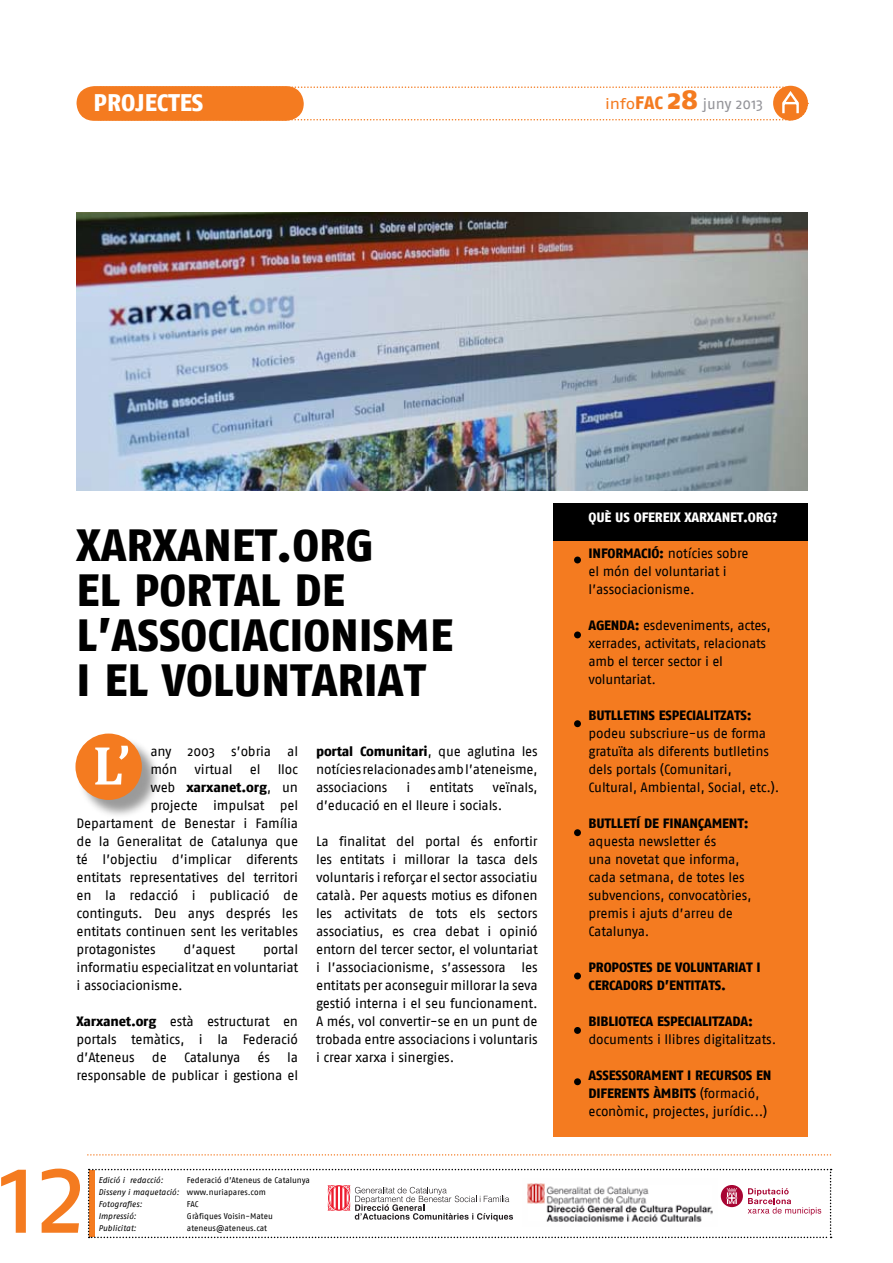
<style>
.page{position:relative;width:893px;height:1263px;background:#fff}
.page>*{position:absolute;margin:0;border:0;box-sizing:border-box;transform-origin:0 0}
.t1{font:112.5px "Fago No";color:#f47b20}
.t2{font:700 55.5px "Cambria";color:#fff}
.t3{font:800 45px/45px "Fago No";color:#000}
.t4{font:800 24px "Fago No";color:#fff}
.t5{font:15px "Fago No";letter-spacing:-.005em;color:#949499}
.t6{font:13.5px/18px "Fago No";letter-spacing:-.015em;color:#000}
.t7{font:800 13.5px/18px "Fago No";letter-spacing:-.01em;color:#000}
.t8{font:800 13.5px "Fago No";letter-spacing:-.01em;color:#fff}
.t9{font:8.25px/12px "Fago No";color:#000}
.t10{font:italic 8.25px "Fago No";color:#000}
.s1{font-family:"Fago Ex Tf";color:#f47b20}
.s2{font-weight:800;font-size:18px;color:#f47b20}
.s3{font-weight:800;font-size:28.2px;color:#f47b20}
.s4{font-weight:400}
.s5{font-weight:800}
.s6{font-style:italic}
</style>
<div class="page">
<svg style="left:88px;top:1154px;width:743px;height:1px"></svg>
<div style="left:77px;top:735px;width:84px;height:84px;background:#000;opacity:.4"></div>
<div style="left:75px;top:733px;width:67px;height:67px;background:#f47b20;border-radius:50%"></div>
<svg style="left:88px;top:1169px;width:744px;height:69px"></svg>
<svg style="left:77px;top:86px;width:732px;height:35px"></svg>
<img style="left:77px;top:213px;width:731px;height:277px">
<div style="left:554px;top:504px;width:254px;height:633px;background:#f47b20"></div>
<div style="left:554px;top:504px;width:254px;height:37px;background:#000"></div>
<div style="left:574px;top:556px;width:7px;height:7px;background:#000;border-radius:50%"></div>
<div style="left:574px;top:631px;width:7px;height:7px;background:#000;border-radius:50%"></div>
<div style="left:574px;top:720px;width:7px;height:7px;background:#000;border-radius:50%"></div>
<div style="left:574px;top:829px;width:7px;height:7px;background:#000;border-radius:50%"></div>
<div style="left:574px;top:972px;width:7px;height:7px;background:#000;border-radius:50%"></div>
<div style="left:574px;top:1027px;width:7px;height:7px;background:#000;border-radius:50%"></div>
<div style="left:574px;top:1078px;width:7px;height:7px;background:#000;border-radius:50%"></div>
<h3 class="t4" style="left:94px;top:88px;width:111px">PROJECTES</h3>
<p class="t5" style="left:605px;top:95px;width:159px"><span class="s1">info</span><span class="s2">FAC</span> <span class="s3">28</span> juny 2013</p>
<h3 class="t3" style="left:77px;top:522px;width:378px">XARXANET.ORG<br>EL PORTAL DE<br>L’ASSOCIACIONISME<br>I EL VOLUNTARIAT</h3>
<h2 class="t2" style="left:93px;top:732px;width:39px">L’</h2>
<p class="t6" style="left:150px;top:742px;width:149px">any 2003 s’obria al món</p>
<p class="t6" style="left:194px;top:760px;width:40px">virtual</p>
<p class="t6" style="left:250px;top:760px;width:12px">el</p>
<p class="t6" style="left:278px;top:760px;width:22px">lloc</p>
<p class="t7" style="left:150px;top:778px;width:149px"><span class="s4">web</span> XARXANET.ORG<span class="s4">, un</span></p>
<p class="t6" style="left:150px;top:796px;width:149px">projecte impulsat pel</p>
<p class="t6" style="left:77px;top:814px;width:223px">Departament de Benestar i Família</p>
<p class="t6" style="left:77px;top:832px;width:223px">de la Generalitat de Catalunya que</p>
<p class="t6" style="left:77px;top:850px;width:223px">té l’objectiu d’implicar diferents</p>
<p class="t6" style="left:77px;top:868px;width:223px">entitats representatives del territori</p>
<p class="t6" style="left:77px;top:886px;width:223px">en la redacció i publicació de</p>
<p class="t6" style="left:77px;top:904px;width:223px">continguts. Deu anys després les</p>
<p class="t6" style="left:77px;top:922px;width:223px">entitats continuen sent les veritables</p>
<p class="t6" style="left:77px;top:940px;width:81px">protagonistes</p>
<p class="t6" style="left:184px;top:940px;width:53px">d’aquest</p>
<p class="t6" style="left:77px;top:940px;width:223px;text-align:justify;text-indent:187px">portal informatiu especialitzat en voluntariat i associacionisme.</p>
<p class="t6" style="left:77px;top:1012px;width:223px;text-align:justify"><span class="s5">XARXANET.ORG</span> està estructurat en portals temàtics, i la Federació d’Ateneus</p>
<p class="t6" style="left:152px;top:1048px;width:16px">de</p>
<p class="t6" style="left:184px;top:1048px;width:58px">Catalunya</p>
<p class="t6" style="left:258px;top:1048px;width:14px">és</p>
<p class="t6" style="left:77px;top:1048px;width:223px;text-align:right">la<br>responsable de publicar i gestiona el</p>
<p class="t6" style="left:316px;top:742px;width:223px;text-align:justify"><span class="s5">PORTAL COMUNITARI</span>, que aglutina les notícies relacionades amb l’ateneisme, associacions</p>
<p class="t6" style="left:316px;top:778px;width:223px;text-indent:176px">veïnals, d’educació en el lleure i socials.</p>
<p class="t6" style="left:316px;top:832px;width:223px;text-align:justify">La finalitat del portal és enfortir les entitats i millorar la tasca dels voluntaris i reforçar el sector associatiu català. Per aquests motius es difonen les activitats de tots els sectors associatius, es crea debat i opinió entorn del tercer sector, el voluntariat i l’associacionisme, s’assessora les entitats per aconseguir millorar la seva gestió interna i el seu funcionament.<br>A més, vol convertir-se en un punt de trobada entre associacions i voluntaris i crear xarxa i sinergies.</p>
<p class="t6" style="left:407px;top:778px;width:5px">i</p>
<p class="t6" style="left:429px;top:778px;width:46px">entitats</p>
<h1 class="t1" style="left:0;top:1130px;width:89px">12</h1>
<p class="t10" style="left:98px;top:1175px;width:66px">Edició i redacció:</p>
<p class="t9" style="left:98px;top:1174px;width:213px;text-indent:88px">Federació d’Ateneus de Catalunya<br><span class="s6">Disseny i maquetació:</span> www.nuriapares.com<br><span class="s6">Fotografies:</span></p>
<p class="t9" style="left:187px;top:1198px;width:13px">FAC</p>
<p class="t10" style="left:98px;top:1211px;width:39px">Impressió:</p>
<p class="t9" style="left:187px;top:1210px;width:87px">G ràfiques Voisin-Mateu</p>
<p class="t10" style="left:98px;top:1223px;width:39px">Publicitat:</p>
<p class="t9" style="left:187px;top:1222px;width:82px">ateneus@ateneus.cat</p>
<p class="t8" style="left:588px;top:509px;width:191px">QU È US OFEREIX XARXANET.ORG?</p>
<p class="t6" style="left:588px;top:544px;width:162px"><span class="s5">INFORMACIÓ:</span> notícies sobre el món del voluntariat i l’associacionisme.</p>
<p class="t6" style="left:588px;top:616px;width:184px"><span class="s5">AGENDA:</span> esdeveniments, actes, xerrades, activitats, relacionats amb el tercer sector i el voluntariat.</p>
<p class="t7" style="left:588px;top:706px;width:165px">BUTLLETINS ESPECIALITZATS:</p>
<p class="t6" style="left:588px;top:724px;width:192px">podeu subscriure-us de forma gratuïta als diferents butlletins dels portals (Comunitari,<br>Cultural, Ambiental, Social, etc.).</p>
<p class="t7" style="left:588px;top:814px;width:162px">BUTLLETÍ DE FINANÇAMENT:</p>
<p class="t6" style="left:588px;top:832px;width:164px">aquesta newsletter és<br>una novetat que informa, cada setmana, de totes les subvencions, convocatòries, premis i ajuts d’arreu de<br>Catalunya.</p>
<p class="t7" style="left:588px;top:958px;width:174px">PROPOSTES DE VOLUNTARIAT I<br>CERCADORS D’ENTITATS.</p>
<p class="t7" style="left:588px;top:1012px;width:166px">BIBLIOTECA ESPECIALITZADA:</p>
<p class="t6" style="left:588px;top:1030px;width:189px">documents i llibres digitalitzats.</p>
<p class="t6" style="left:588px;top:1066px;width:185px"><span class="s5">ASSESSORAMENT I RECU RSOS EN<br>DIFERENTS ÀMBITS</span> (formació, econòmic, projectes, jurídic...)</p>
</div>
